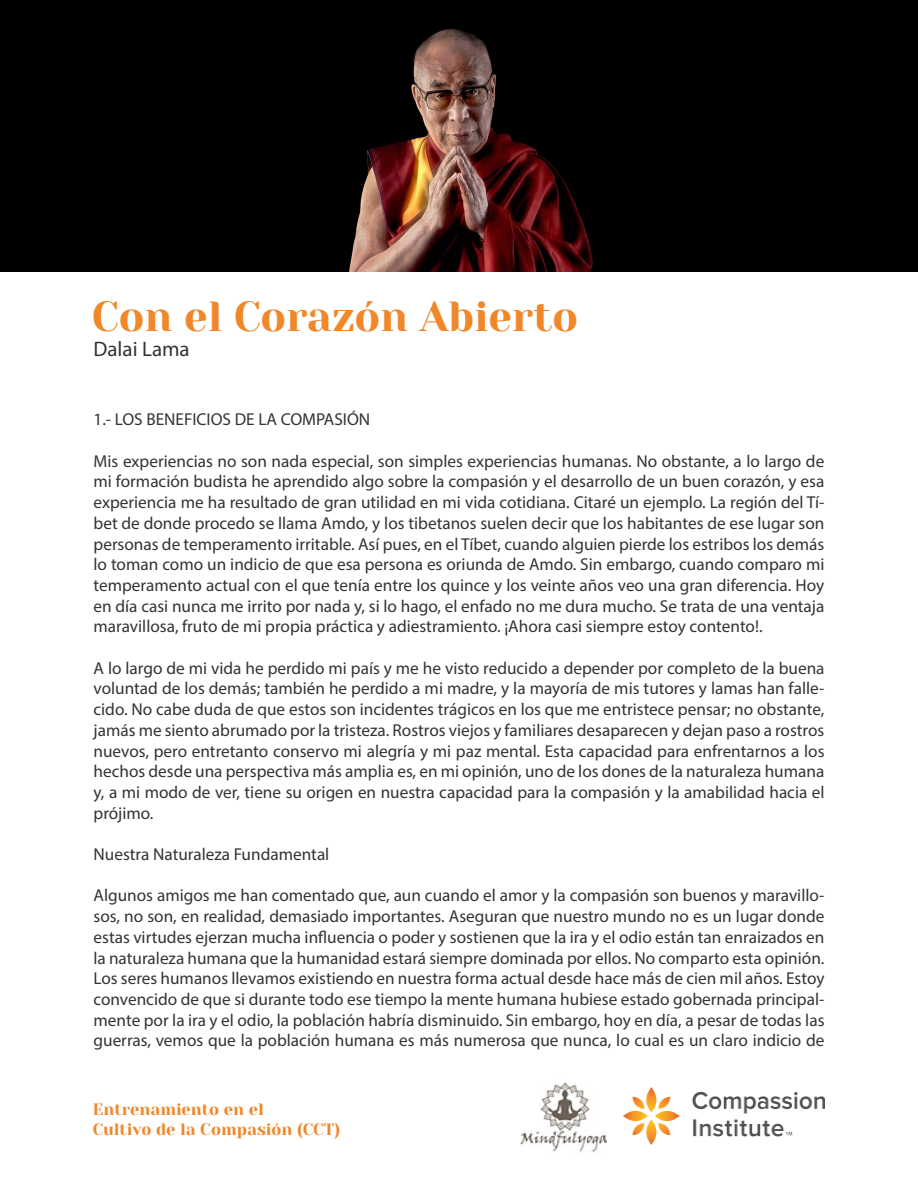
<style>
.page{position:relative;width:918px;height:1188px;background:#fff}
.page>*{position:absolute;margin:0;border:0;box-sizing:border-box;transform-origin:0 0}
.Titulares{font:42px "Yeseva One";color:#f08729}
.Bajada{font:21px "Myriad Pro";color:#333}
.Cuerpo{font:17.25px/20.7px "Myriad Pro";color:#333;text-align:justify}
.t1{font:16.5px/19.8px "Yeseva One";color:#f08729}
</style>
<div class="page">
<img style="left:623px;top:1088px;width:202px;height:57px">
<img style="left:520px;top:1082px;width:87px;height:70px">
<img style="left:0;top:0;width:918px;height:271px">
<p class="Titulares" style="left:92px;top:292px;width:488px">Con el Corazón Abierto</p>
<p class="Bajada" style="left:94px;top:336px;width:98px">Dalai Lama</p>
<p class="Cuerpo" style="left:94px;top:409px;width:278px">1.- LOS BENEFICIOS DE LA COMPASIÓN</p>
<p class="Cuerpo" style="left:94px;top:450px;width:732px">Mis experiencias no son nada especial, son simples experiencias humanas. No obstante, a lo largo de mi formación budista he aprendido algo sobre la compasión y el desarrollo de un buen corazón, y esa experiencia me ha resultado de gran utilidad en mi vida cotidiana. Citaré un ejemplo. La región del Tí&shy;bet de donde procedo se llama Amdo, y los tibetanos suelen decir que los habitantes de ese lugar son personas de temperamento irritable. Así pues, en el Tíbet, cuando alguien pierde los estribos los demás lo toman como un indicio de que esa persona es oriunda de Amdo. Sin embargo, cuando comparo mi temperamento actual con el que tenía entre los quince y los veinte años veo una gran diferencia. Hoy en día casi nunca me irrito por nada y, si lo hago, el enfado no me dura mucho. Se trata de una ventaja maravillosa, fruto de mi propia práctica y adiestramiento. ¡Ahora casi siempre estoy contento!.</p>
<p class="Cuerpo" style="left:94px;top:657px;width:733px">A lo largo de mi vida he perdido mi país y me he visto reducido a depender por completo de la buena voluntad de los demás; también he perdido a mi madre, y la mayoría de mis tutores y lamas han falle&shy;cido. No cabe duda de que estos son incidentes trágicos en los que me entristece pensar; no obstante, jamás me siento abrumado por la tristeza. Rostros viejos y familiares desaparecen y dejan paso a rostros nuevos, pero entretanto conservo mi alegría y mi paz mental. Esta capacidad para enfrentarnos a los hechos desde una perspectiva más amplia es, en mi opinión, uno de los dones de la naturaleza humana y, a mi modo de ver, tiene su origen en nuestra capacidad para la compasión y la amabilidad hacia el prójimo.</p>
<p class="Cuerpo" style="left:94px;top:844px;width:237px">Nuestra Naturaleza Fundamental</p>
<p class="Cuerpo" style="left:94px;top:885px;width:732px">Algunos amigos me han comentado que, aun cuando el amor y la compasión son buenos y maravillo&shy;sos, no son, en realidad, demasiado importantes. Aseguran que nuestro mundo no es un lugar donde estas virtudes ejerzan mucha influencia o poder y sostienen que la ira y el odio están tan enraizados en la naturaleza humana que la humanidad estará siempre dominada por ellos. No comparto esta opinión.</p>
<p class="Cuerpo" style="left:94px;top:968px;width:732px">Los seres humanos llevamos existiendo en nuestra forma actual desde hace más de cien mil años. Estoy convencido de que si durante todo ese tiempo la mente humana hubiese estado gobernada principal&shy;mente por la ira y el odio, la población habría disminuido. Sin embargo, hoy en día, a pesar de todas las guerras, vemos que la población humana es más numerosa que nunca, lo cual es un claro indicio de</p>
<p class="t1" style="left:93px;top:1100px;width:249px">Entrenamiento en el<br>Cultivo de la Compasión (CCT)</p>
</div>
